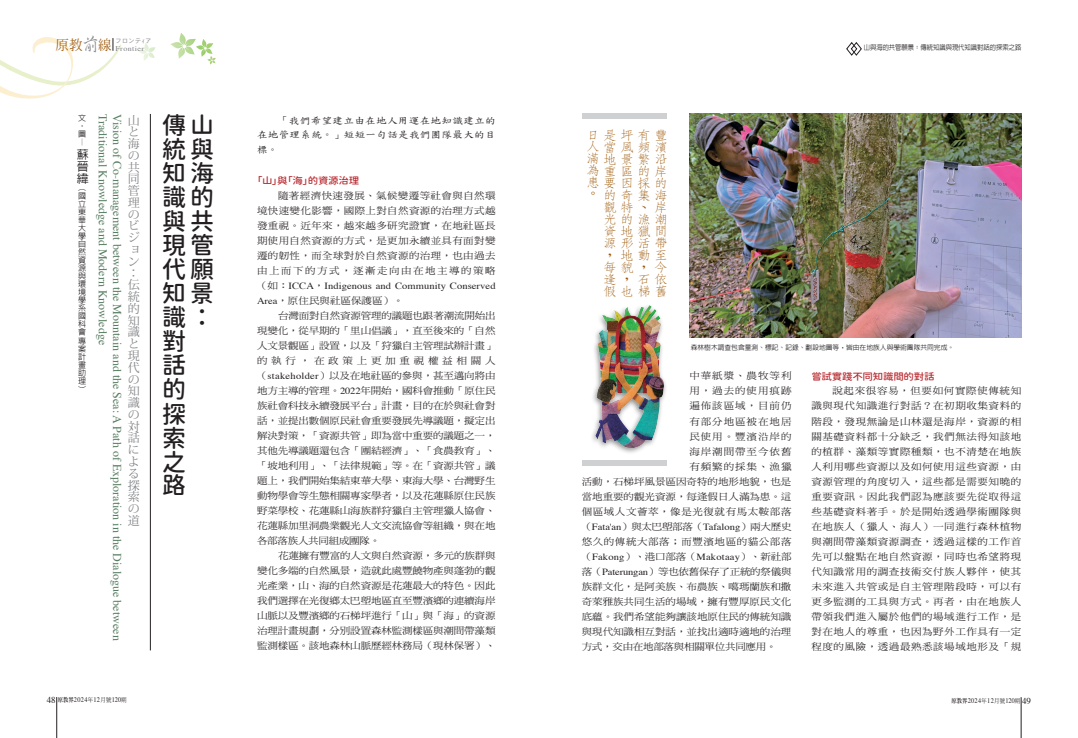
<style>
.page{position:relative;width:1078px;height:738px;background:#fff}
.page>*{position:absolute;margin:0;border:0;box-sizing:border-box;transform-origin:0 0}
.t1{font:24px/24px "Gen Sen Rounded TW M";color:#231f20}
.t2{font:300 12.6px/12px "AR Fang Song B5 HK";color:#9e5807;scale:1.11 1}
.t3{font:12px "Times";color:#577d61}
.t4{font:12px/11.8px "Koz Min Pro";color:#808285}
.t5{font:500 12px/12px "AR Hei B5";color:#231f20;text-align:justify}
.t6{font:9.4px/15px "DF Ming Std W5";letter-spacing:-.015em;color:#231f20;text-align:justify;scale:1.11 1}
.t7{font:9.4px/15px "DF Ming Std W5";letter-spacing:.07em;color:#231f20;text-align:right;scale:1.11 1}
.t8{font:9.4px "Times";letter-spacing:.01em;color:#231f20;scale:1.11 1}
.t9{font:9.4px/14.9px "DF Kai Shu SB Estd BF";letter-spacing:.035em;color:#231f20;text-align:justify;scale:1.11 1}
.t10{font:9.4px "Gen Sen Rounded TW M";letter-spacing:-.025em;color:#b7282e;scale:1.11 1}
.t11{font:9.4px "DF Ming Std W5";letter-spacing:.055em;color:#231f20;scale:1.11 1}
.t12{font:9.4px "DF Ming Std W5";letter-spacing:.355em;color:#231f20;scale:1.11 1}
.t13{font:500 8px/8px "AR Hei B5";color:#231f20}
.t14{font:7.2px "Times";letter-spacing:.05em;color:#808285;scale:1.11 1}
.t15{font:7px "Times";letter-spacing:.05em;color:#231f20;scale:.9 1}
.t16{font:500 7px "AR Hei B5";color:#231f20;scale:.9 1}
.t17{font:500 6.8px "AR Hei B5";color:#231f20}
.t18{font:6px "Heisei Kaku Go Std W3";color:#808285}
.s1{font-family:"AR Xing Shu B5";font-weight:500;font-size:18.5px}
.s2{font-family:"DF Ming Std W5"}
.s3{font-family:"Times"}
.s4{font-size:9px}
.s5{font-family:"AR Ming B5";font-weight:800;font-size:6px}
.s6{font-family:"DF Ming Std W5";font-size:6px}
</style>
<div class="page">
<svg style="left:170px;top:33px;width:46px;height:32px"></svg>
<svg style="left:139px;top:43px;width:16px;height:18px"></svg>
<hr style="left:57px;top:696px;width:1px;height:41px;background:#231f20">
<hr style="left:1020px;top:696px;width:1px;height:41px;background:#231f20">
<svg style="left:0;top:37px;width:122px;height:62px"></svg>
<svg style="left:846px;top:42px;width:16px;height:14px"></svg>
<hr style="left:150px;top:114px;width:1px;height:536px;background:#231f20">
<div style="left:581px;top:113px;width:85px;height:6px;background:#cfd0d2"></div>
<img style="left:689px;top:113px;width:331px;height:224px">
<div style="left:582px;top:459px;width:84px;height:6px;background:#cfd0d2"></div>
<div style="left:589px;top:303px;width:78px;height:152px;background:#231f20;opacity:.53"></div>
<img style="left:589px;top:303px;width:78px;height:148px">
<p class="t14" style="left:56px;top:42px;width:81px"><sup>原教</sup><span class="s1">前</span><sup>線</sup> Frontier</p>
<p class="t18" style="left:115px;top:36px;width:38px">フロンテ<sub>ｲ</sub>ア</p>
<p class="t4" style="left:128px;top:114px;width:13px">山と海の共同管理のビジョン</p>
<h1 class="t1" style="left:162px;top:114px;width:53px">傳山統與知海識的與共現管代願知景識：對話的探索<br>之路</h1>
<p class="t13" style="left:78px;top:114px;width:9px">文</p>
<p class="t3" style="left:114px;top:114px;width:232px;rotate:90deg">Traditional Knowledge and Modern Knowledge</p>
<p class="t3" style="left:128px;top:114px;width:527px;rotate:90deg">Vision of Co-management between the Mountain and the Sea: A Path of Exploration in the Dialogue between</p>
<p class="t13" style="left:86px;top:122px;width:9px;rotate:90deg">‧</p>
<p class="t13" style="left:78px;top:130px;width:9px">圖︱</p>
<p class="t5" style="left:77px;top:148px;width:13px">蘇晉緯</p>
<p class="t13" style="left:78px;top:184px;width:9px;text-align:justify">︵國立東華大學自然資源與環境學系國科會專案計畫助理︶</p>
<p class="t4" style="left:127px;top:279px;width:11px;rotate:-90deg">：</p>
<p class="t4" style="left:128px;top:278px;width:13px">伝統的知識と現代の知識の対話による探索の道</p>
<p class="t9" style="left:257px;top:113px;width:216px;text-indent:21px"><span class="s2">「</span>我們希望建立由在地人用運在地知識建立的在地管理系統。<span class="s2">」</span>短短一句話是我們團隊最大的目標。</p>
<p class="t10" style="left:257px;top:175px;width:93px">「山」與「海」的資源治理</p>
<p class="t6" style="left:257px;top:187px;width:216px;text-indent:21px">隨著經濟快速發展、氣候變遷等社會與自然環境快速變化影響，國際上對自然資源的治理方式越發重視。近年來，越來越多研究證實，在地社區長期使用自然資源的方式，是更加永續並具有面對變遷的韌性，而全球對於自然資源的治理，也由過去由上而下的方式，逐漸走向由在地主導的策略</p>
<p class="t8" style="left:257px;top:276px;width:216px"><span class="s2">（如：</span>ICCA<span class="s2">，</span>Indigenous and Community Conserved</p>
<p class="t6" style="left:257px;top:292px;width:133px"><span class="s3">Area</span>，原住民與社區保護區）。</p>
<p class="t6" style="left:278px;top:307px;width:197px">台灣面對自然資源管理的議題也跟著潮流開始出</p>
<p class="t6" style="left:257px;top:322px;width:216px">現變化，從早期的「里山倡議」，直至後來的「自然</p>
<p class="t6" style="left:257px;top:337px;width:216px">人文景觀區」設置，以及「狩獵自主管理試辦計畫」</p>
<p class="t12" style="left:257px;top:355px;width:216px">的執行，在政策上更加重視權益相關人</p>
<p class="t6" style="left:257px;top:367px;width:216px">（<span class="s3">stakeholder</span>）以及在地社區的參與，甚至邁向將由</p>
<p class="t6" style="left:257px;top:382px;width:216px">地方主導的管理。<span class="s3">2022</span>年開始，國科會推動「原住民</p>
<p class="t6" style="left:257px;top:397px;width:216px">族社會科技永續發展平台」計畫，目的在於與社會對</p>
<p class="t6" style="left:257px;top:412px;width:216px">話，並提出數個原民社會重要發展先導議題，擬定出</p>
<p class="t6" style="left:257px;top:427px;width:216px">解決對策，「資源共管」即為當中重要的議題之一，</p>
<p class="t6" style="left:257px;top:442px;width:216px">其他先導議題還包含「團結經濟」、「食農教育」、</p>
<p class="t6" style="left:257px;top:457px;width:216px">「坡地利用」、「法律規範」等。在「資源共管」議</p>
<p class="t6" style="left:257px;top:472px;width:216px">題上，我們開始集結東華大學、東海大學、台灣野生</p>
<p class="t6" style="left:257px;top:487px;width:216px">動物學會等生態相關專家學者，以及花蓮縣原住民族</p>
<p class="t6" style="left:257px;top:502px;width:216px">野菜學校、花蓮縣山海族群狩獵自主管理獵人協會、</p>
<p class="t6" style="left:257px;top:517px;width:216px">花蓮縣加里洞農業觀光人文交流協會等組織，與在地</p>
<p class="t6" style="left:257px;top:532px;width:112px">各部落族人共同組成團隊。</p>
<p class="t6" style="left:278px;top:547px;width:197px">花蓮擁有豐富的人文與自然資源，多元的族群與</p>
<p class="t6" style="left:257px;top:562px;width:216px">變化多端的自然風景，造就此處豐饒物產與蓬勃的觀</p>
<p class="t6" style="left:257px;top:577px;width:216px">光產業，山、海的自然資源是花蓮最大的特色。因此</p>
<p class="t6" style="left:257px;top:592px;width:216px">我們選擇在光復鄉太巴塱地區直至豐濱鄉的連續海岸</p>
<p class="t6" style="left:257px;top:607px;width:216px">山脈以及豐濱鄉的石梯坪進行「山」與「海」的資源</p>
<p class="t6" style="left:257px;top:622px;width:216px">治理計畫規劃，分別設置森林監測樣區與潮間帶藻類</p>
<p class="t6" style="left:257px;top:637px;width:216px">監測樣區。該地森林山脈歷經林務局（現林保署）、</p>
<p class="t16" style="left:863px;top:44px;width:176px">山與海的共管願景：傳統知識與現代知識對話的探索之路</p>
<h2 class="t2" style="left:603px;top:129px;width:58px">是坪有豐</h2>
<h2 class="t2" style="left:586px;top:129px;width:74px">日<br>人當風頻濱滿地景繁沿為重區的岸患要因採的</h2>
<h2 class="t2" style="left:586px;top:187px;width:9px">。</h2>
<h2 class="t2" style="left:603px;top:189px;width:59px">的奇集海觀特、<br>光的漁潮資地獵間源形活帶，<br>每貌，<br>逢，<br>假也梯舊</h2>
<h2 class="t2" style="left:654px;top:201px;width:12px">岸</h2>
<h2 class="t2" style="left:620px;top:243px;width:44px;line-height:23.9px;text-align:right">地動至石依</h2>
<h2 class="t2" style="left:654px;top:260px;width:13px">今</h2>
<p class="t17" style="left:690px;top:344px;width:265px">森林樹木調查包含量測、標記、記錄、劃設地圖等，皆由在地族人與學術團隊共同完成。</p>
<p class="t7" style="left:581px;top:368px;width:190px">中華紙漿、農牧等利<br>用，過去的使用痕跡<br>遍佈該區域，目前仍<br>有部分地區被在地居<br>民使用。豐濱沿岸的<br>海岸潮間帶至今依舊<br>有頻繁的採集、漁獵<br>活動，石梯坪風景區因奇特的地形地貌，也是當地重要的觀光資源，每逢假日人滿為患。這個區域人文薈萃，像是光復就有馬太鞍部落</p>
<p class="t8" style="left:581px;top:517px;width:190px"><span class="s2">（</span>Fata'an<span class="s2">）與太巴塱部落（</span>Tafalong<span class="s2">）兩大歷史</span></p>
<p class="t11" style="left:581px;top:535px;width:190px">悠久的傳統大部落；而豐濱地區的貓公部落</p>
<p class="t8" style="left:581px;top:547px;width:190px"><span class="s2">（</span>Fakong<span class="s2">）、港口部落（</span>Makotaay<span class="s2">）、新社部</span></p>
<p class="t6" style="left:581px;top:563px;width:190px">落（<span class="s3">Paterungan</span>）等也依舊保存了正統的祭儀與族群文化，是阿美族、布農族、噶瑪蘭族和撒奇萊雅族共同生活的場域，擁有豐厚原民文化底蘊。我們希望能夠讓該地原住民的傳統知識與現代知識相互對話，並找出適時適地的治理方式，交由在地部落與相關單位共同應用。</p>
<p class="t10" style="left:811px;top:370px;width:112px">嘗試實踐不同知識間的對話</p>
<p class="t6" style="left:811px;top:383px;width:190px;text-indent:21px">說起來很容易，但要如何實際使傳統知識與現代知識進行對話？在初期收集資料的階段，發現無論是山林還是海岸，資源的相關基礎資料都十分缺乏，我們無法得知該地的植群、藻類等實際種類，也不清楚在地族人利用哪些資源以及如何使用這些資源，由資源管理的角度切入，這些都是需要知曉的重要資訊。因此我們認為應該要先從取得這些基礎資料著手。於是開始透過學術團隊與在地族人（獵人、海人）一同進行森林植物與潮間帶藻類資源調查，透過這樣的工作首先可以盤點在地自然資源，同時也希望將現代知識常用的調查技術交付族人夥伴，使其未來進入共管或是自主管理階段時，可以有更多監測的工具與方式。再者，由在地族人帶領我們進入屬於他們的場域進行工作，是對在地人的尊重，也因為野外工作具有一定程度的風險，透過最熟悉該場域地形及「規</p>
<p class="t15" style="left:47px;top:693px;width:90px"><span class="s4">48</span> <span class="s5">原教界</span>2024<span class="s6">年</span>12<span class="s6">月號</span>120<span class="s6">期</span></p>
<p class="t15" style="left:951px;top:693px;width:90px"><span class="s5">原教界</span>2024<span class="s6">年</span>12<span class="s6">月號</span>120<span class="s6">期</span> <span class="s4">49</span></p>
</div>
